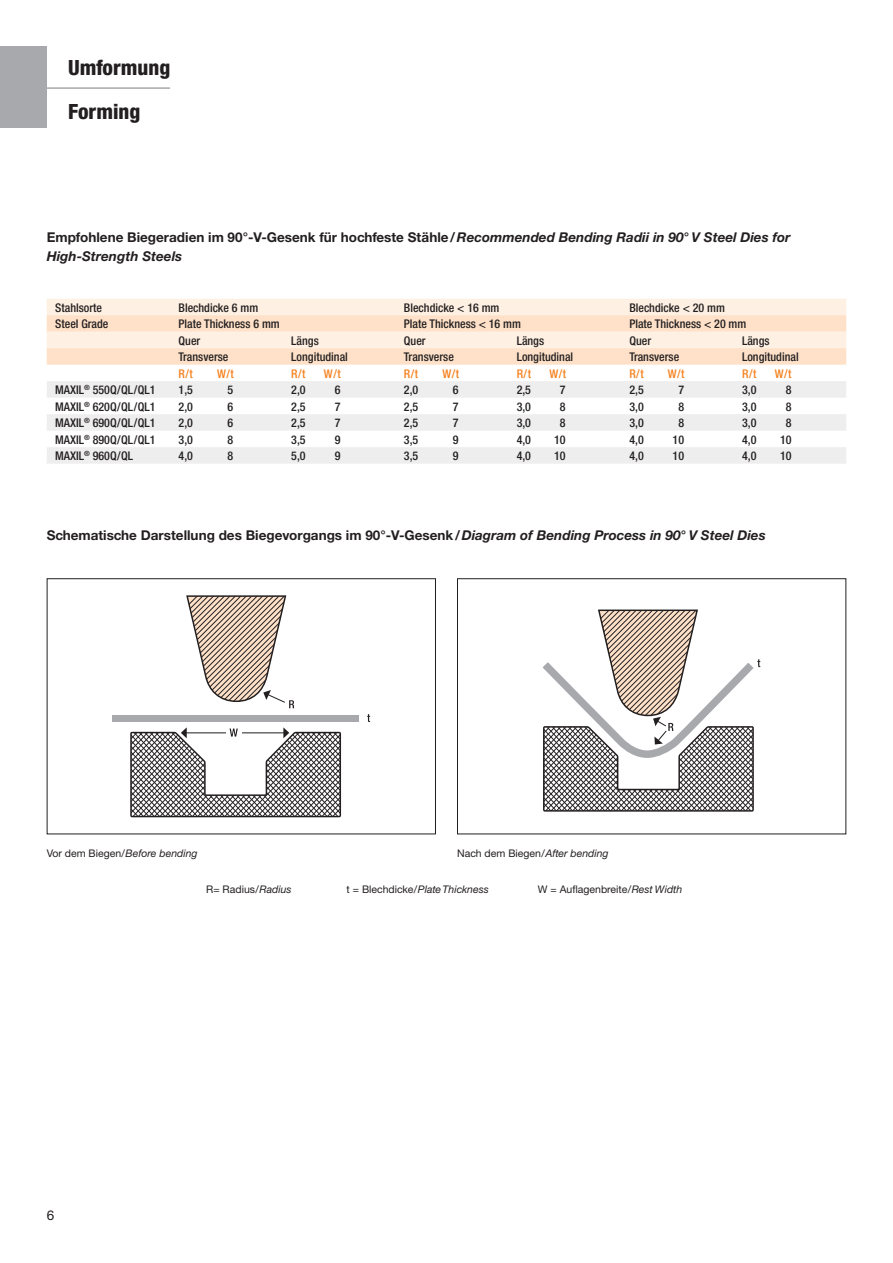
<style>
.page{position:relative;width:893px;height:1263px;background:#fff}
.page>*{position:absolute;margin:0;border:0;box-sizing:border-box;transform-origin:0 0}
.t1{font:800 condensed 21px "Helvetica Neue LT";color:#231f20}
.t2{font:italic 700 13.5px/18.6px "Helvetica Neue CE";color:#231f20}
.t3{font:700 13.5px "Helvetica Neue CE";color:#231f20}
.t4{font:13.5px "Helvetica Neue CE";color:#231f20}
.t5{font:500 condensed 12px "Helvetica Neue LT";color:#231f20}
.t6{font:500 condensed 12px "Helvetica Neue LT";color:#f58220}
.t7{font:10.5px "Helvetica Neue CE";color:#231f20}
.t8{font:italic 10.5px "Helvetica Neue CE";color:#231f20}
.s1{font-style:normal}
.s2{font-style:italic}
</style>
<div class="page">
<div style="left:0;top:47px;width:47px;height:81px;background:#a8a9ad"></div>
<hr style="left:0;top:87px;width:170px;height:2px;background:#a8a9ad">
<svg style="left:47px;top:299px;width:799px;height:66px;background:#fee8d5"></svg>
<svg style="left:47px;top:381px;width:799px;height:83px;fill:#eeeeef"></svg>
<div style="left:112px;top:715px;width:247px;height:7px;background:#a8a9ad"></div>
<svg style="left:367px;top:714px;width:3px;height:8px"></svg>
<svg style="left:186px;top:595px;width:108px;height:113px"></svg>
<svg style="left:130px;top:727px;width:211px;height:91px"></svg>
<div style="left:47px;top:578px;width:389px;height:256px;border:1px solid #231f20"></div>
<div style="left:457px;top:578px;width:389px;height:256px;border:1px solid #231f20"></div>
<svg style="left:542px;top:609px;width:218px;height:203px"></svg>
<h1 class="t1" style="left:68px;top:61px;width:104px">Umformung</h1>
<h1 class="t1" style="left:68px;top:104px;width:74px">Forming</h1>
<p class="t2" style="left:47px;top:230px;width:745px"><span class="s1">Empfohlene Biegeradien im 90°-V-Gesenk für hochfeste Stähle /</span> Recommended Bending Radii in 90° V Steel Dies for<br>High-Strength Steels</p>
<p class="t5" style="left:55px;top:303px;width:48px">Stahlsorte</p>
<p class="t5" style="left:179px;top:303px;width:81px">Blechdicke 6 mm</p>
<p class="t5" style="left:404px;top:303px;width:97px">Blechdicke &lt; 16 mm</p>
<p class="t5" style="left:629px;top:303px;width:97px">Blechdicke &lt; 20 mm</p>
<p class="t5" style="left:55px;top:320px;width:55px">Steel Grade</p>
<p class="t5" style="left:179px;top:320px;width:103px">Plate Thickness 6 mm</p>
<p class="t5" style="left:404px;top:320px;width:119px">Plate Thickness &lt; 16 mm</p>
<p class="t5" style="left:629px;top:320px;width:119px">Plate Thickness &lt; 20 mm</p>
<p class="t5" style="left:179px;top:336px;width:23px">Quer</p>
<p class="t5" style="left:291px;top:336px;width:29px">Längs</p>
<p class="t5" style="left:404px;top:336px;width:23px">Quer</p>
<p class="t5" style="left:517px;top:336px;width:29px">Längs</p>
<p class="t5" style="left:629px;top:336px;width:23px">Quer</p>
<p class="t5" style="left:742px;top:336px;width:29px">Längs</p>
<p class="t5" style="left:179px;top:353px;width:51px">Transverse</p>
<p class="t5" style="left:291px;top:353px;width:58px">Longitudinal</p>
<p class="t5" style="left:404px;top:353px;width:51px">Transverse</p>
<p class="t5" style="left:517px;top:353px;width:58px">Longitudinal</p>
<p class="t5" style="left:629px;top:353px;width:51px">Transverse</p>
<p class="t5" style="left:742px;top:353px;width:58px">Longitudinal</p>
<p class="t6" style="left:179px;top:369px;width:16px">R / t</p>
<p class="t6" style="left:217px;top:369px;width:18px">W / t</p>
<p class="t6" style="left:291px;top:369px;width:16px">R / t</p>
<p class="t6" style="left:324px;top:369px;width:18px">W / t</p>
<p class="t6" style="left:404px;top:369px;width:16px">R / t</p>
<p class="t6" style="left:442px;top:369px;width:18px">W / t</p>
<p class="t6" style="left:517px;top:369px;width:16px">R / t</p>
<p class="t6" style="left:549px;top:369px;width:18px">W / t</p>
<p class="t6" style="left:629px;top:369px;width:16px">R / t</p>
<p class="t6" style="left:668px;top:369px;width:18px">W / t</p>
<p class="t6" style="left:742px;top:369px;width:16px">R / t</p>
<p class="t6" style="left:775px;top:369px;width:18px">W / t</p>
<p class="t5" style="left:55px;top:386px;width:102px">MAXIL<sup>®</sup> 550Q / QL / QL1</p>
<p class="t5" style="left:179px;top:386px;width:16px">1,5</p>
<p class="t5" style="left:228px;top:386px;width:7px">5</p>
<p class="t5" style="left:291px;top:386px;width:16px">2,0</p>
<p class="t5" style="left:335px;top:386px;width:7px">6</p>
<p class="t5" style="left:404px;top:386px;width:16px">2,0</p>
<p class="t5" style="left:453px;top:386px;width:7px">6</p>
<p class="t5" style="left:517px;top:386px;width:16px">2,5</p>
<p class="t5" style="left:560px;top:386px;width:7px">7</p>
<p class="t5" style="left:629px;top:386px;width:16px">2,5</p>
<p class="t5" style="left:678px;top:386px;width:7px">7</p>
<p class="t5" style="left:742px;top:386px;width:16px">3,0</p>
<p class="t5" style="left:786px;top:386px;width:7px">8</p>
<p class="t5" style="left:55px;top:402px;width:102px">MAXIL<sup>®</sup> 620Q / QL / QL1</p>
<p class="t5" style="left:179px;top:402px;width:16px">2,0</p>
<p class="t5" style="left:228px;top:402px;width:7px">6</p>
<p class="t5" style="left:291px;top:402px;width:16px">2,5</p>
<p class="t5" style="left:335px;top:402px;width:7px">7</p>
<p class="t5" style="left:404px;top:402px;width:16px">2,5</p>
<p class="t5" style="left:453px;top:402px;width:7px">7</p>
<p class="t5" style="left:517px;top:402px;width:16px">3,0</p>
<p class="t5" style="left:560px;top:402px;width:7px">8</p>
<p class="t5" style="left:629px;top:402px;width:16px">3,0</p>
<p class="t5" style="left:678px;top:402px;width:7px">8</p>
<p class="t5" style="left:742px;top:402px;width:16px">3,0</p>
<p class="t5" style="left:786px;top:402px;width:7px">8</p>
<p class="t5" style="left:55px;top:419px;width:102px">MAXIL<sup>®</sup> 690Q / QL / QL1</p>
<p class="t5" style="left:179px;top:419px;width:16px">2,0</p>
<p class="t5" style="left:228px;top:419px;width:7px">6</p>
<p class="t5" style="left:291px;top:419px;width:16px">2,5</p>
<p class="t5" style="left:335px;top:419px;width:7px">7</p>
<p class="t5" style="left:404px;top:419px;width:16px">2,5</p>
<p class="t5" style="left:453px;top:419px;width:7px">7</p>
<p class="t5" style="left:517px;top:419px;width:16px">3,0</p>
<p class="t5" style="left:560px;top:419px;width:7px">8</p>
<p class="t5" style="left:629px;top:419px;width:16px">3,0</p>
<p class="t5" style="left:678px;top:419px;width:7px">8</p>
<p class="t5" style="left:742px;top:419px;width:16px">3,0</p>
<p class="t5" style="left:786px;top:419px;width:7px">8</p>
<p class="t5" style="left:55px;top:435px;width:102px">MAXIL<sup>®</sup> 890Q / QL / QL1</p>
<p class="t5" style="left:179px;top:435px;width:16px">3,0</p>
<p class="t5" style="left:228px;top:435px;width:7px">8</p>
<p class="t5" style="left:291px;top:435px;width:16px">3,5</p>
<p class="t5" style="left:335px;top:435px;width:7px">9</p>
<p class="t5" style="left:404px;top:435px;width:16px">3,5</p>
<p class="t5" style="left:453px;top:435px;width:7px">9</p>
<p class="t5" style="left:517px;top:435px;width:16px">4,0</p>
<p class="t5" style="left:554px;top:435px;width:13px">10</p>
<p class="t5" style="left:629px;top:435px;width:16px">4,0</p>
<p class="t5" style="left:672px;top:435px;width:13px">10</p>
<p class="t5" style="left:742px;top:435px;width:16px">4,0</p>
<p class="t5" style="left:780px;top:435px;width:13px">10</p>
<p class="t5" style="left:55px;top:452px;width:80px">MAXIL<sup>®</sup> 960Q / QL</p>
<p class="t5" style="left:179px;top:452px;width:16px">4,0</p>
<p class="t5" style="left:228px;top:452px;width:7px">8</p>
<p class="t5" style="left:291px;top:452px;width:16px">5,0</p>
<p class="t5" style="left:335px;top:452px;width:7px">9</p>
<p class="t5" style="left:404px;top:452px;width:16px">3,5</p>
<p class="t5" style="left:453px;top:452px;width:7px">9</p>
<p class="t5" style="left:517px;top:452px;width:16px">4,0</p>
<p class="t5" style="left:554px;top:452px;width:13px">10</p>
<p class="t5" style="left:629px;top:452px;width:16px">4,0</p>
<p class="t5" style="left:672px;top:452px;width:13px">10</p>
<p class="t5" style="left:742px;top:452px;width:16px">4,0</p>
<p class="t5" style="left:780px;top:452px;width:13px">10</p>
<p class="t3" style="left:47px;top:530px;width:720px">Schematische Darstellung des Biegevorgangs im 90°-V-Gesenk / <span class="s2">Diagram of Bending Process in 90° V Steel Dies</span></p>
<p class="t7" style="left:47px;top:850px;width:152px">Vor dem Biegen /<span class="s2">Before bending</span></p>
<p class="t7" style="left:457px;top:850px;width:153px">Nach dem Biegen /<span class="s2">After bending</span></p>
<p class="t7" style="left:206px;top:885px;width:87px">R= Radius <span class="s2">/ Radius</span></p>
<p class="t8" style="left:346px;top:885px;width:144px"><span class="s1">t = Blechdicke /</span> Plate Thickness</p>
<p class="t7" style="left:538px;top:885px;width:146px">W = Auflagenbreite / <span class="s2">Rest Width</span></p>
<p class="t4" style="left:47px;top:1211px;width:9px">6</p>
</div>
